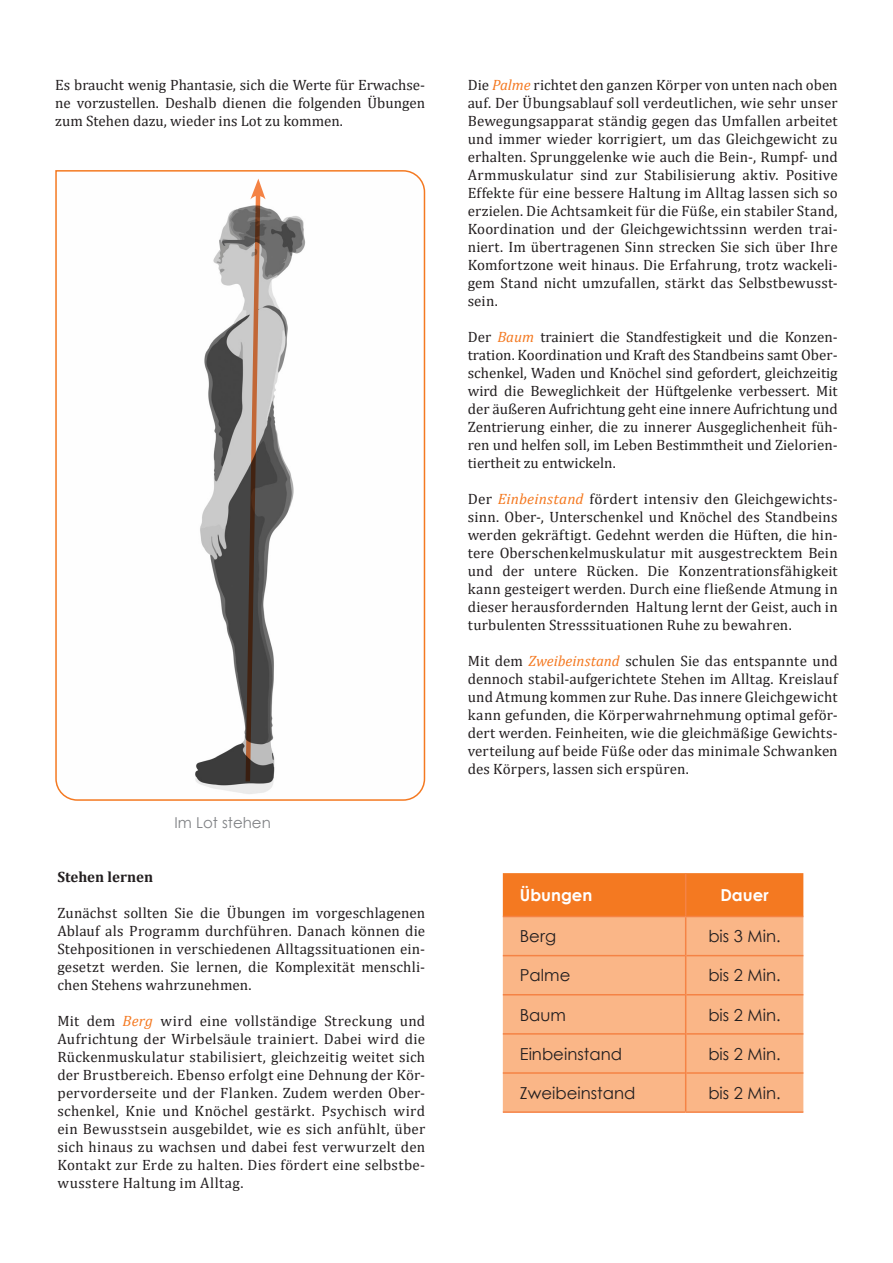
<style>
.page{position:relative;width:893px;height:1263px;background:#fff}
.page>*{position:absolute;margin:0;border:0;box-sizing:border-box;transform-origin:0 0}
.t1{font:16.5px "Century Gothic";color:#231f20}
.t2{font:700 16.5px "Century Gothic";color:#fff}
._1__Fließtext-einfacher_Absatz{font:15px/18px "Cambria";letter-spacing:.01em;color:#231f20;text-align:justify}
.Fessler___Fließtext___Cambria{font:15px/18px "Cambria";color:#231f20;text-align:justify}
.Fessler___Fließtext___Cambria-2{font:700 15px "Cambria";color:#231f20}
.Fessler___Bildunterschrift_Zweispaltig{font:15px "Century Gothic";color:#808285}
.s1{font-style:italic;color:#f47921}
</style>
<div class="page">
<svg style="left:55px;top:170px;width:371px;height:631px"></svg>
<svg style="left:243px;top:179px;width:23px;height:604px;background:#827670"></svg>
<div style="left:503px;top:873px;width:300px;height:43px;background:#f47921"></div>
<div style="left:503px;top:917px;width:300px;height:194px;background:#fab687"></div>
<hr style="left:503px;top:916px;width:183px;height:1px;background:#f58345">
<hr style="left:685px;top:873px;width:1px;height:43px;background:#f58345">
<hr style="left:686px;top:916px;width:117px;height:1px;background:#f58345">
<hr style="left:503px;top:955px;width:182px;height:1px;background:#f58345">
<hr style="left:503px;top:994px;width:182px;height:1px;background:#f58345">
<hr style="left:503px;top:1033px;width:182px;height:2px;background:#f58345">
<hr style="left:503px;top:1072px;width:182px;height:2px;background:#f58345">
<hr style="left:503px;top:1111px;width:183px;height:2px;background:#f58345">
<hr style="left:685px;top:917px;width:1px;height:39px;background:#f58345">
<hr style="left:685px;top:956px;width:1px;height:39px;background:#f58345">
<hr style="left:685px;top:995px;width:1px;height:39px;background:#f58345">
<hr style="left:685px;top:1034px;width:1px;height:39px;background:#f58345">
<hr style="left:685px;top:1073px;width:1px;height:38px;background:#f58345">
<hr style="left:686px;top:955px;width:117px;height:1px;background:#f58345">
<hr style="left:686px;top:994px;width:117px;height:1px;background:#f58345">
<hr style="left:686px;top:1033px;width:117px;height:2px;background:#f58345">
<hr style="left:686px;top:1072px;width:117px;height:2px;background:#f58345">
<hr style="left:686px;top:1111px;width:117px;height:2px;background:#f58345">
<p class="Fessler___Fließtext___Cambria" style="left:55px;top:76px;width:371px">Es braucht wenig Phantasie, sich die Werte für Erwachse&shy;ne vorzustellen. Deshalb dienen die folgenden Übungen zum Stehen dazu, wieder ins Lot zu kommen.</p>
<p class="_1__Fließtext-einfacher_Absatz" style="left:468px;top:76px;width:371px">Die <span class="s1">Palme</span> richtet den ganzen Körper von unten nach oben auf. Der Übungsablauf soll verdeutlichen, wie sehr unser Bewegungsapparat ständig gegen das Umfallen arbeitet und immer wieder korrigiert, um das Gleichgewicht zu erhalten. Sprunggelenke wie auch die Bein-, Rumpf- und Armmuskulatur sind zur Stabilisierung aktiv. Positive Effekte für eine bessere Haltung im Alltag lassen sich so erzielen. Die Achtsamkeit für die Füße, ein stabiler Stand, Koordination und der Gleichgewichtssinn werden trai&shy;niert. Im übertragenen Sinn strecken Sie sich über Ihre Komfortzone weit hinaus. Die Erfahrung, trotz wackeli&shy;gem Stand nicht umzufallen, stärkt das Selbstbewusst&shy;sein.</p>
<p class="_1__Fließtext-einfacher_Absatz" style="left:468px;top:328px;width:371px">Der <span class="s1">Baum</span> trainiert die Standfestigkeit und die Konzen&shy;tration. Koordination und Kraft des Standbeins samt Ober&shy;schenkel, Waden und Knöchel sind gefordert, gleichzeitig wird die Beweglichkeit der Hüftgelenke verbessert. Mit der äußeren Aufrichtung geht eine innere Aufrichtung und Zentrierung einher, die zu innerer Ausgeglichenheit füh&shy;ren und helfen soll, im Leben Bestimmtheit und Zielorien&shy;tiertheit zu entwickeln.</p>
<p class="_1__Fließtext-einfacher_Absatz" style="left:468px;top:490px;width:371px">Der <span class="s1">Einbeinstand</span> fördert intensiv den Gleichgewichts&shy;sinn. Ober-, Unterschenkel und Knöchel des Standbeins werden gekräftigt. Gedehnt werden die Hüften, die hin&shy;tere Oberschenkelmuskulatur mit ausgestrecktem Bein und der untere Rücken. Die Konzentrationsfähigkeit kann gesteigert werden. Durch eine fließende Atmung in dieser herausfordernden Haltung lernt der Geist, auch in turbulenten Stresssituationen Ruhe zu bewahren.</p>
<p class="_1__Fließtext-einfacher_Absatz" style="left:468px;top:652px;width:371px">Mit dem <span class="s1">Zweibeinstand</span> schulen Sie das entspannte und dennoch stabil-aufgerichtete Stehen im Alltag. Kreislauf und Atmung kommen zur Ruhe. Das innere Gleichgewicht kann gefunden, die Körperwahrnehmung optimal geför&shy;dert werden. Feinheiten, wie die gleichmäßige Gewichts&shy;verteilung auf beide Füße oder das minimale Schwanken des Körpers, lassen sich erspüren.</p>
<p class="Fessler___Bildunterschrift_Zweispaltig" style="left:175px;top:812px;width:98px">Im Lot stehen</p>
<p class="Fessler___Fließtext___Cambria-2" style="left:57px;top:866px;width:97px">Stehen lernen</p>
<p class="_1__Fließtext-einfacher_Absatz" style="left:57px;top:904px;width:369px">Zunächst sollten Sie die Übungen im vorgeschlagenen Ablauf als Programm durchführen. Danach können die Stehpositionen in verschiedenen Alltagssituationen ein&shy;gesetzt werden. Sie lernen, die Komplexität menschli&shy;chen Stehens wahrzunehmen.</p>
<p class="_1__Fließtext-einfacher_Absatz" style="left:57px;top:1012px;width:369px">Mit dem <span class="s1">Berg</span> wird eine vollständige Streckung und Aufrichtung der Wirbelsäule trainiert. Dabei wird die Rückenmuskulatur stabilisiert, gleichzeitig weitet sich der Brustbereich. Ebenso erfolgt eine Dehnung der Kör&shy;pervorderseite und der Flanken. Zudem werden Ober&shy;schenkel, Knie und Knöchel gestärkt. Psychisch wird ein Bewusstsein ausgebildet, wie es sich anfühlt, über sich hinaus zu wachsen und dabei fest verwurzelt den Kontakt zur Erde zu halten. Dies fördert eine selbstbe&shy;wusstere Haltung im Alltag.</p>
<p class="t2" style="left:520px;top:882px;width:74px">Übungen</p>
<p class="t2" style="left:720px;top:882px;width:50px">Dauer</p>
<p class="t1" style="left:520px;top:925px;width:38px">Berg</p>
<p class="t1" style="left:708px;top:925px;width:74px">bis 3 Min.</p>
<p class="t1" style="left:520px;top:964px;width:52px">Palme</p>
<p class="t1" style="left:708px;top:964px;width:74px">bis 2 Min.</p>
<p class="t1" style="left:520px;top:1003px;width:48px">Baum</p>
<p class="t1" style="left:708px;top:1003px;width:74px">bis 2 Min.</p>
<p class="t1" style="left:520px;top:1042px;width:104px">Einbeinstand</p>
<p class="t1" style="left:708px;top:1042px;width:74px">bis 2 Min.</p>
<p class="t1" style="left:520px;top:1081px;width:117px">Zweibeinstand</p>
<p class="t1" style="left:708px;top:1081px;width:74px">bis 2 Min.</p>
</div>
